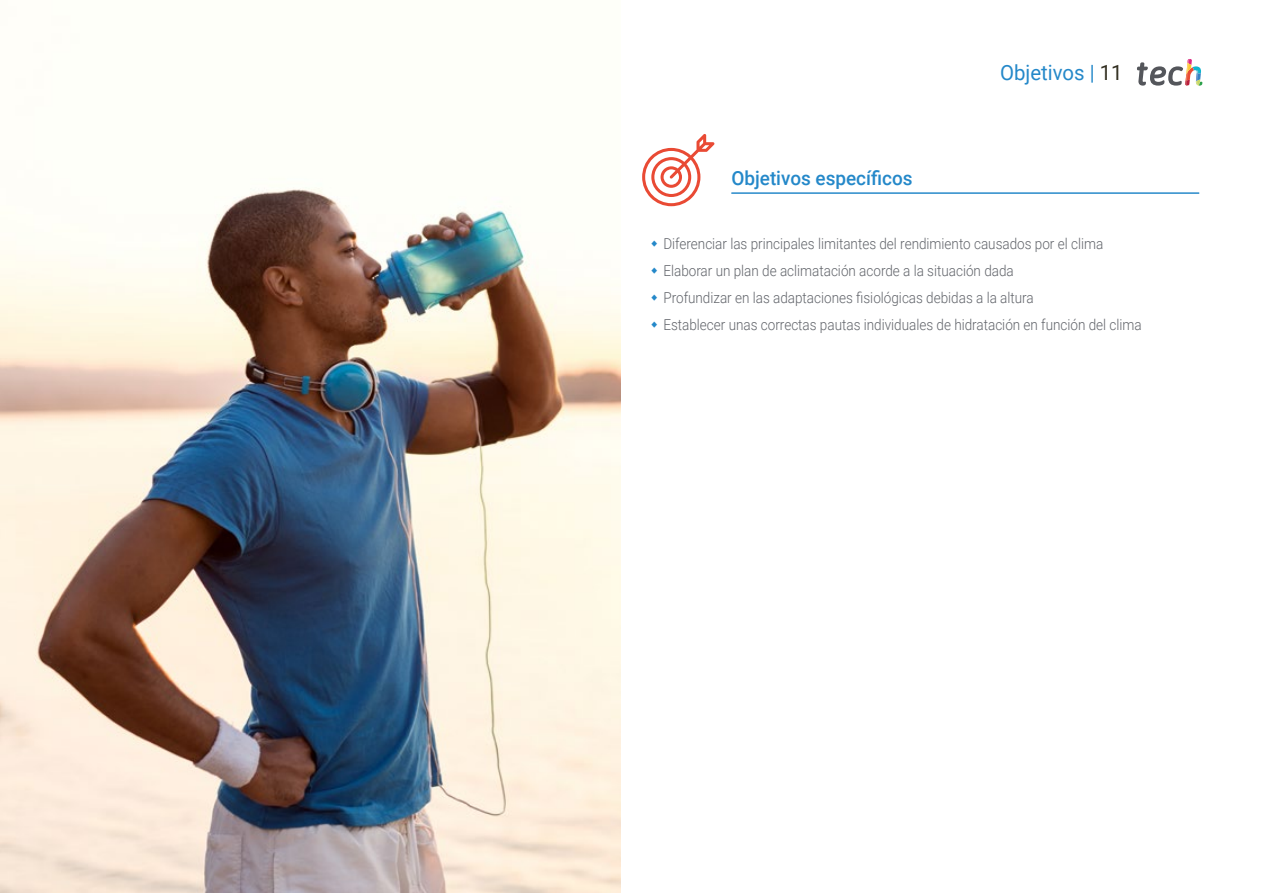
<style>
.page{position:relative;width:1263px;height:893px;background:#fff}
.page>*{position:absolute;margin:0;border:0;box-sizing:border-box;transform-origin:0 0}
.t1{font:21px "Roboto";color:#2488c9}
.t2{font:500 19.5px "Roboto";color:#2488c9}
.t3{font:300 15px/26.7px "Roboto";color:#61646a;scale:.9 1}
.s1{color:#312e20}
</style>
<div class="page">
<svg style="left:642px;top:134px;width:72px;height:72px"></svg>
<hr style="left:731px;top:193px;width:468px;height:1px;background:#2488c9">
<img style="left:0;top:187px;width:621px;height:706px">
<svg style="left:1137px;top:59px;width:65px;height:27px"></svg>
<h2 class="t2" style="left:731px;top:164px;width:183px">Objetivos específicos</h2>
<h1 class="t1" style="left:1000px;top:57px;width:124px">Objetivos | <span class="s1">11</span></h1>
<p class="t3" style="left:663px;top:230px;width:533px">Diferenciar las principales limitantes del rendimiento causados por el clima Elaborar un plan de aclimatación acorde a la situación dada<br>Profundizar en las adaptaciones fisiológicas debidas a la altura<br>Establecer unas correctas pautas individuales de hidratación en función del clima</p>
</div>
